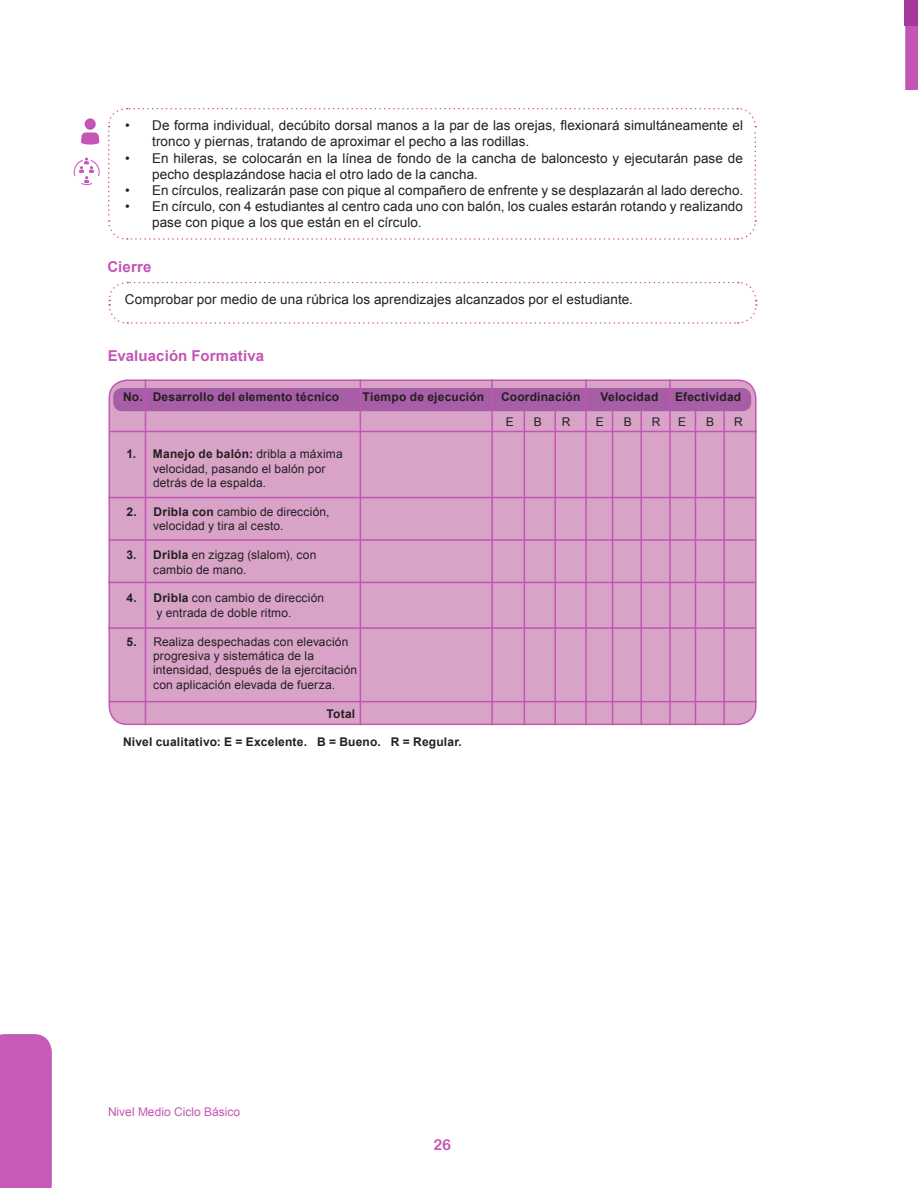
<style>
.page{position:relative;width:918px;height:1188px;background:#fff}
.page>*{position:absolute;margin:0;border:0;box-sizing:border-box;transform-origin:0 0}
.texto_de_tablas{font:700 15px "Arial";letter-spacing:.01em;color:#c355b4}
.t1{font:15px "Arial Rounded MT Bold";color:#c355b4}
.texto_de_tablas-2{font:13.5px/16.2px "Arial";letter-spacing:.005em;color:#231f20}
.texto_de_tablas-3{font:12px "Arial";letter-spacing:.01em;color:#231f20}
.texto_de_tablas-4{font:700 12px "Arial";letter-spacing:.015em;color:#231f20}
.t2{font:12px "Arial";color:#c355b4}
.s1{font-weight:400}
.s2{font-weight:700}
</style>
<div class="page">
<svg style="left:108px;top:281px;width:649px;height:43px"></svg>
<svg style="left:108px;top:107px;width:649px;height:133px"></svg>
<div style="left:109px;top:380px;width:647px;height:344px;background:#d8a3c7;border-radius:18px"></div>
<div style="left:109px;top:379px;width:648px;height:346px;border:2px solid #c355b4;border-radius:18px"></div>
<div style="left:113px;top:388px;width:638px;height:23px;background:#a75ea6;border-radius:9px"></div>
<svg style="left:74px;top:158px;width:26px;height:27px"></svg>
<div style="left:85px;top:118px;width:11px;height:12px;background:#c355b4;border-radius:50%"></div>
<svg style="left:81px;top:132px;width:18px;height:13px"></svg>
<hr style="left:145px;top:379px;width:1px;height:346px;background:#c355b4">
<hr style="left:360px;top:379px;width:1px;height:346px;background:#c355b4">
<hr style="left:491px;top:379px;width:2px;height:346px;background:#c355b4">
<hr style="left:524px;top:411px;width:1px;height:314px;background:#c355b4">
<hr style="left:554px;top:411px;width:2px;height:314px;background:#c355b4">
<hr style="left:612px;top:411px;width:1px;height:314px;background:#c355b4">
<hr style="left:641px;top:411px;width:1px;height:314px;background:#c355b4">
<hr style="left:695px;top:411px;width:1px;height:314px;background:#c355b4">
<hr style="left:723px;top:411px;width:2px;height:314px;background:#c355b4">
<hr style="left:585px;top:379px;width:2px;height:346px;background:#c355b4">
<hr style="left:669px;top:379px;width:2px;height:346px;background:#c355b4">
<hr style="left:109px;top:497px;width:647px;height:1px;background:#c355b4">
<hr style="left:109px;top:431px;width:648px;height:1px;background:#c355b4">
<hr style="left:109px;top:539px;width:647px;height:2px;background:#c355b4">
<hr style="left:108px;top:582px;width:648px;height:1px;background:#c355b4">
<hr style="left:108px;top:627px;width:648px;height:2px;background:#c355b4">
<hr style="left:109px;top:701px;width:648px;height:1px;background:#c355b4">
<svg style="left:905px;top:26px;width:13px;height:64px"></svg>
<div style="left:904px;top:0;width:14px;height:26px;background:#a53898"></div>
<div style="left:0;top:1034px;width:52px;height:154px;background:#c55bb6"></div>
<p class="texto_de_tablas-2" style="left:152px;top:117px;width:593px;text-indent:-27px">• De forma individual, decúbito dorsal manos a la par de las orejas, flexionará simultáneamente el tronco y piernas, tratando de aproximar el pecho a las rodillas.</p>
<p class="texto_de_tablas-2" style="left:152px;top:150px;width:592px;text-indent:-27px">• En hileras, se colocarán en la línea de fondo de la cancha de baloncesto y ejecutarán pase de pecho desplazándose hacia el otro lado de la cancha.</p>
<p class="texto_de_tablas-2" style="left:125px;top:182px;width:620px">• En círculos, realizarán pase con pique al compañero de enfrente y se desplazarán al lado derecho.</p>
<p class="texto_de_tablas-2" style="left:152px;top:198px;width:592px;text-indent:-27px">• En círculo, con 4 estudiantes al centro cada uno con balón, los cuales estarán rotando y realizando pase con pique a los que están en el círculo.</p>
<p class="texto_de_tablas" style="left:107px;top:257px;width:46px">Cierre</p>
<p class="texto_de_tablas-2" style="left:125px;top:292px;width:510px">Comprobar por medio de una rúbrica los aprendizajes alcanzados por el estudiante.</p>
<p class="texto_de_tablas" style="left:108px;top:346px;width:158px">Evaluación Formativa</p>
<p class="texto_de_tablas-4" style="left:123px;top:389px;width:218px">No. Desarrollo del elemento técnico</p>
<p class="texto_de_tablas-4" style="left:363px;top:389px;width:123px">Tiempo de ejecución</p>
<p class="texto_de_tablas-4" style="left:501px;top:389px;width:81px">Coordinación</p>
<p class="texto_de_tablas-4" style="left:600px;top:389px;width:59px">Velocidad</p>
<p class="texto_de_tablas-4" style="left:675px;top:389px;width:68px">Efectividad</p>
<p class="texto_de_tablas-4" style="left:126px;top:446px;width:218px">1. Manejo de balón: <span class="s1">dribla a máxima</span></p>
<p class="texto_de_tablas-3" style="left:153px;top:461px;width:174px">velocidad, pasando el balón por</p>
<p class="texto_de_tablas-3" style="left:153px;top:475px;width:115px">detrás de la espalda.</p>
<p class="texto_de_tablas-3" style="left:126px;top:504px;width:205px"><span class="s2">2. Dribla con</span> cambio de dirección,</p>
<p class="texto_de_tablas-3" style="left:153px;top:518px;width:132px">velocidad y tira al cesto.</p>
<p class="texto_de_tablas-3" style="left:126px;top:547px;width:191px"><span class="s2">3. Dribla</span> en zigzag (slalom), con</p>
<p class="texto_de_tablas-3" style="left:153px;top:562px;width:95px">cambio de mano.</p>
<p class="texto_de_tablas-3" style="left:126px;top:590px;width:199px"><span class="s2">4. Dribla</span> con cambio de dirección</p>
<p class="texto_de_tablas-3" style="left:156px;top:605px;width:136px">y entrada de doble ritmo.</p>
<p class="texto_de_tablas-3" style="left:126px;top:634px;width:223px"><span class="s2">5.</span> Realiza despechadas con elevación</p>
<p class="texto_de_tablas-3" style="left:153px;top:648px;width:162px">progresiva y sistemática de la</p>
<p class="texto_de_tablas-3" style="left:153px;top:662px;width:206px">intensidad, después de la ejercitación</p>
<p class="texto_de_tablas-3" style="left:153px;top:677px;width:183px">con aplicación elevada de fuerza.</p>
<p class="texto_de_tablas-4" style="left:327px;top:705px;width:30px">Total</p>
<p class="texto_de_tablas-4" style="left:123px;top:734px;width:340px">Nivel cualitativo: E = Excelente. B = Bueno. R = Regular.</p>
<p class="texto_de_tablas-3" style="left:506px;top:414px;width:10px">E</p>
<p class="texto_de_tablas-3" style="left:534px;top:414px;width:10px">B</p>
<p class="texto_de_tablas-3" style="left:562px;top:414px;width:10px">R</p>
<p class="texto_de_tablas-3" style="left:596px;top:414px;width:10px">E</p>
<p class="texto_de_tablas-3" style="left:624px;top:414px;width:10px">B</p>
<p class="texto_de_tablas-3" style="left:652px;top:414px;width:10px">R</p>
<p class="texto_de_tablas-3" style="left:678px;top:414px;width:10px">E</p>
<p class="texto_de_tablas-3" style="left:706px;top:414px;width:10px">B</p>
<p class="texto_de_tablas-3" style="left:734px;top:414px;width:10px">R</p>
<p class="t2" style="left:108px;top:1104px;width:134px">Nivel Medio Ciclo Básico</p>
<p class="t1" style="left:433px;top:1135px;width:19px">26</p>
</div>
